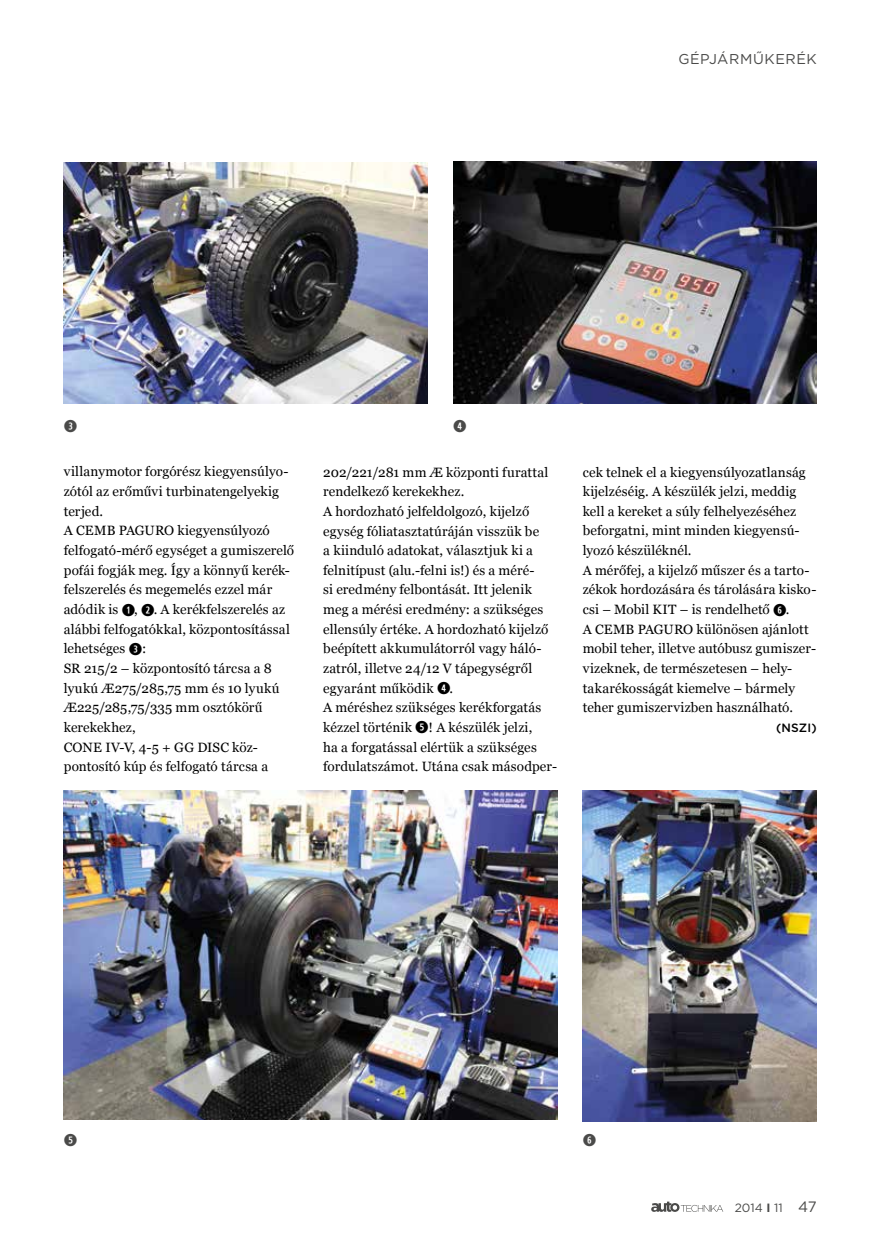
<style>
.page{position:relative;width:872px;height:1246px;background:#fff}
.page>*{position:absolute;margin:0;border:0;box-sizing:border-box;transform-origin:0 0}
.t1{font:16.5px "Combi Numerals Ltd";color:#4a4a49}
.t2{font:14.25px "Gotham";letter-spacing:.04em;color:#4a4a49}
.t3{font:13.5px/19.6px "Georgia";letter-spacing:.005em;color:#000}
.t4{font:12px "Gotham";color:#4a4a49}
.t5{font:500 12px "Gotham";color:#000}
.s1{font-family:"Combi Numerals Ltd";font-size:16.5px}
.s2{font-weight:700}
.s3{font-size:15px}
</style>
<div class="page">
<svg style="left:651px;top:1201px;width:72px;height:11px"></svg>
<img style="left:64px;top:162px;width:363px;height:242px">
<img style="left:453px;top:162px;width:363px;height:242px">
<img style="left:64px;top:791px;width:493px;height:329px">
<img style="left:583px;top:791px;width:233px;height:330px">
<p class="t1" style="left:64px;top:416px;width:15px">➌</p>
<p class="t1" style="left:453px;top:416px;width:15px">➍</p>
<p class="t2" style="left:678px;top:50px;width:140px">GÉPJÁRMŰKERÉK</p>
<p class="t3" style="left:64px;top:461px;width:232px">villanymotor forgórész kiegyensúlyo&shy;zótól az erőművi turbinatengelyekig terjed.<br>A CEMB PAGURO kiegyensúlyozó felfogató-mérő egységet a gumiszerelő pofái fogják meg. Így a könnyű kerék&shy;felszerelés és megemelés ezzel már adódik is <span class="s1">➊</span>, <span class="s1">➋</span>. A kerékfelszerelés az alábbi felfogatókkal, központosítással lehetséges <span class="s1">➌</span>:<br>SR 215/2 – központosító tárcsa a 8 lyukú Æ275/285,75 mm és 10 lyukú<br>Æ225/285,75/335 mm osztókörű kerekekhez,<br>CONE IV-V, 4-5 + GG DISC köz&shy;pontosító kúp és felfogató tárcsa a</p>
<p class="t3" style="left:323px;top:461px;width:235px">202/221/281 mm Æ központi furattal rendelkező kerekekhez.<br>A hordozható jelfeldolgozó, kijelző egység fóliatasztatúráján visszük be<br>a kiinduló adatokat, választjuk ki a felnitípust (alu.-felni is!) és a méré-<br>si eredmény felbontását. Itt jelenik meg a mérési eredmény: a szükséges ellensúly értéke. A hordozható kijelző beépített akkumulátorról vagy háló&shy;zatról, illetve 24/12 V tápegységről egyaránt működik <span class="s1">➍</span>.<br>A méréshez szükséges kerékforgatás kézzel történik <span class="s1">➎</span>! A készülék jelzi,<br>ha a forgatással elértük a szükséges fordulatszámot. Utána csak másodper-</p>
<p class="t3" style="left:583px;top:461px;width:235px">cek telnek el a kiegyensúlyozatlanság kijelzéséig. A készülék jelzi, meddig kell a kereket a súly felhelyezéséhez beforgatni, mint minden kiegyensú&shy;lyozó készüléknél.<br>A mérőfej, a kijelző műszer és a tarto&shy;zékok hordozására és tárolására kisko&shy;csi – Mobil KIT – is rendelhető <span class="s1">➏</span>.<br>A CEMB PAGURO különösen ajánlott mobil teher, illetve autóbusz gumiszer&shy;vizeknek, de természetesen – hely&shy;takarékosságát kiemelve – bármely teher gumiszervizben használható.</p>
<p class="t5" style="left:776px;top:720px;width:42px">(NSZI)</p>
<p class="t1" style="left:64px;top:1131px;width:15px">➎</p>
<p class="t1" style="left:583px;top:1131px;width:15px">➏</p>
<p class="t4" style="left:734px;top:1200px;width:83px">2014 <span class="s2">I</span> 11 <span class="s3">47</span></p>
</div>
